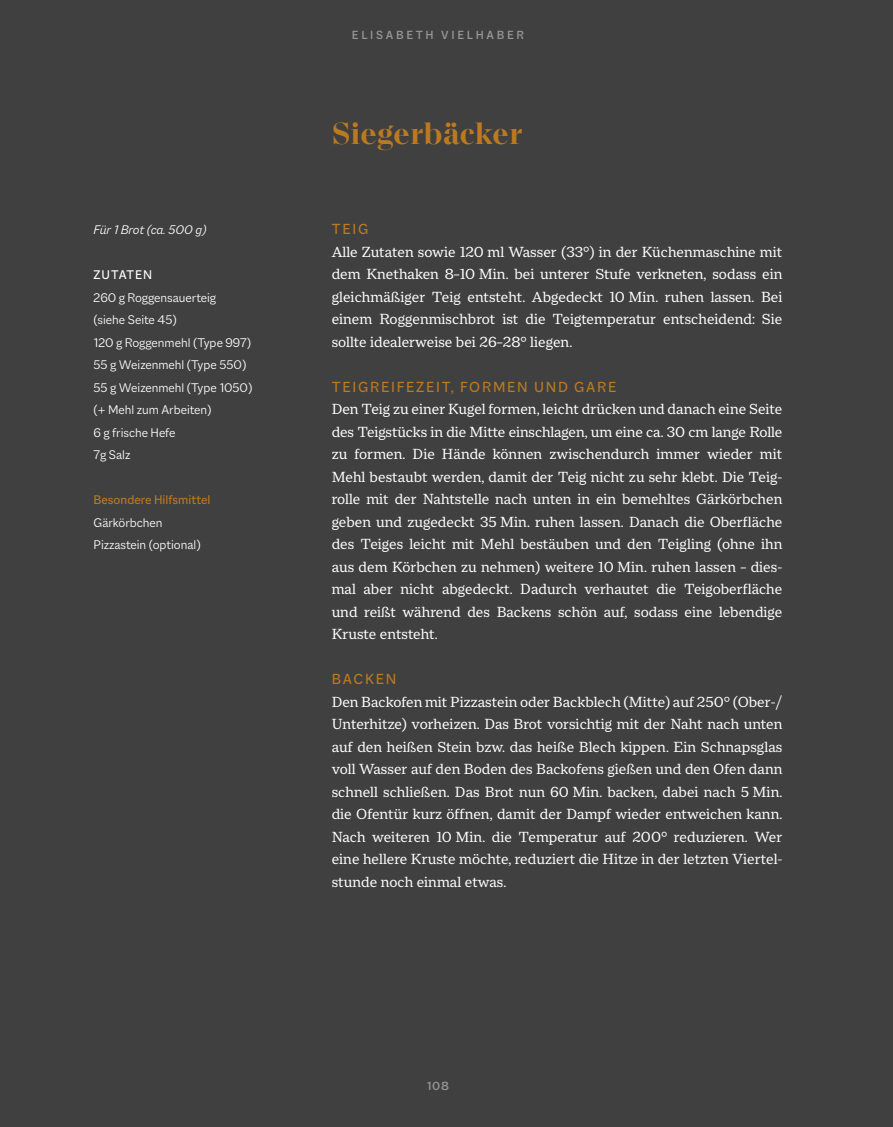
<style>
.page{position:relative;width:893px;height:1127px;background:#404040}
.page>*{position:absolute;margin:0;border:0;box-sizing:border-box;transform-origin:0 0}
.t1{font:700 33px "Macklin Display";letter-spacing:.01em;color:#bb7920}
.t2{font:15.75px/22.5px "Macklin Text";color:#fff;text-align:justify}
.t3{font:15.75px "Macklin Sans";letter-spacing:.11em;color:#bb7920}
.t4{font:300 13.5px/22.5px "Macklin Sans";color:#fff}
.t5{font:13.5px "Macklin Sans";color:#bb7920}
.t6{font:italic 300 13.5px "Macklin Sans";color:#fff}
.t7{font:13.5px "Macklin Sans";letter-spacing:.07em;color:#fff}
.t8{font:500 12.75px "Macklin Sans";letter-spacing:.21em;color:#969696}
</style>
<div class="page">
<p class="t6" style="left:94px;top:225px;width:115px">Für 1 Brot (ca. 500 g)</p>
<p class="t7" style="left:94px;top:270px;width:60px">ZUTATEN</p>
<p class="t4" style="left:94px;top:286px;width:160px">260 g Roggensauerteig<br>(siehe Seite 45)<br>120 g Roggenmehl (Type 997)<br>55 g Weizenmehl (Type 550)<br>55 g Weizenmehl (Type 1050) (+ Mehl zum Arbeiten)<br>6 g frische Hefe<br>7g Salz</p>
<p class="t5" style="left:94px;top:495px;width:118px">Besondere Hilfsmittel</p>
<p class="t4" style="left:94px;top:511px;width:109px">Gärkörbchen<br>Pizzastein (optional)</p>
<p class="t8" style="left:352px;top:31px;width:174px">ELISABETH VIELHABER</p>
<h1 class="t1" style="left:332px;top:122px;width:193px">Siegerbäcker</h1>
<p class="t3" style="left:332px;top:224px;width:38px">TEIG</p>
<p class="t2" style="left:332px;top:241px;width:452px">Alle Zutaten sowie 120 ml Wasser (33°) in der Küchenmaschine mit dem Knethaken 8–10 Min. bei unterer Stufe verkneten, sodass ein gleichmäßiger Teig entsteht. Abgedeckt 10 Min. ruhen lassen. Bei einem Roggenmischbrot ist die Teigtemperatur entscheidend: Sie sollte idealerweise bei 26–28° liegen.</p>
<p class="t3" style="left:332px;top:381px;width:286px">TEIGREIFEZEIT, FORMEN UND GARE</p>
<p class="t2" style="left:332px;top:398px;width:452px">Den Teig zu einer Kugel formen, leicht drücken und danach eine Seite des Teigstücks in die Mitte einschlagen, um eine ca. 30 cm lange Rolle zu formen. Die Hände können zwischendurch immer wieder mit Mehl bestaubt werden, damit der Teig nicht zu sehr klebt. Die Teig&shy;rolle mit der Nahtstelle nach unten in ein bemehltes Gärkörbchen geben und zugedeckt 35 Min. ruhen lassen. Danach die Oberfläche des Teiges leicht mit Mehl bestäuben und den Teigling (ohne ihn aus dem Körbchen zu nehmen) weitere 10 Min. ruhen lassen – dies&shy;mal aber nicht ab gedeckt. Dadurch verhautet die Teigoberfläche und reißt während des Backens schön auf, sodass eine lebendige Kruste entsteht.</p>
<p class="t3" style="left:332px;top:674px;width:66px">BACKEN</p>
<p class="t2" style="left:332px;top:691px;width:452px">Den Backofen mit Pizzastein oder Backblech (Mitte) auf 250° (Ober-/ Unterhitze) vorheizen. Das Brot vorsichtig mit der Naht nach unten auf den heißen Stein bzw. das heiße Blech kippen. Ein Schnapsglas voll Wasser auf den Boden des Backofens gießen und den Ofen dann schnell schließen. Das Brot nun 60 Min. backen, dabei nach 5 Min. die Ofentür kurz öffnen, damit der Dampf wieder entweichen kann.<br>Nach weiteren 10 Min. die Temperatur auf 200° reduzieren. Wer eine hellere Kruste möchte, reduziert die Hitze in der letzten Viertel&shy;stunde noch einmal etwas.</p>
<p class="t8" style="left:427px;top:1081px;width:24px">108</p>
</div>
